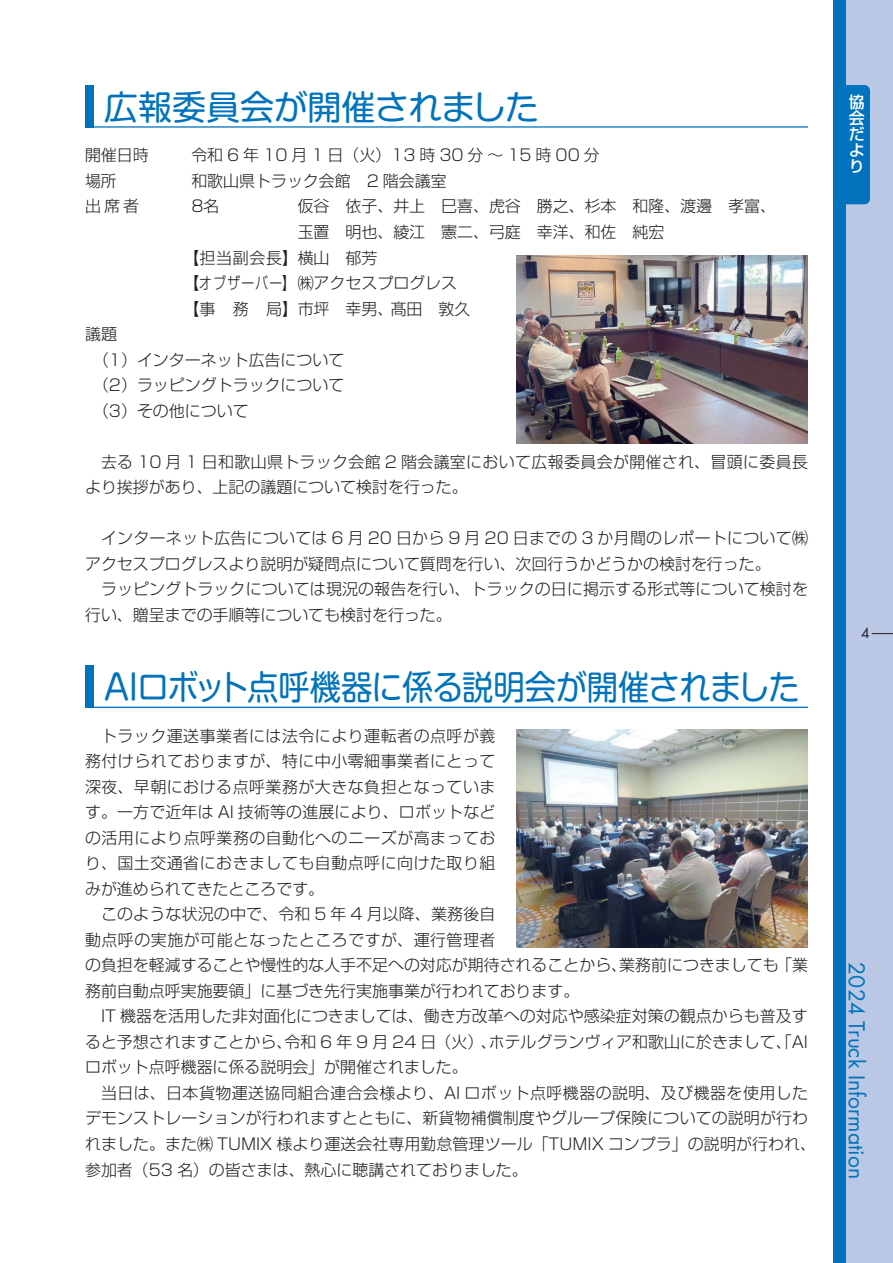
<style>
.page{position:relative;width:893px;height:1263px;background:#fff}
.page>*{position:absolute;margin:0;border:0;box-sizing:border-box;transform-origin:0 0}
.t1{font:34.05px "Shin M Go Pro";letter-spacing:-.03em;color:#0073bc;scale:.92 1}
.t2{font:34.05px "Shin M Go Pro";letter-spacing:-.01em;color:#0073bc}
.t3{font:21.3px "Futura Std";color:#0073bc}
.t4{font:300 15.9px/25.5px "Shin Go Pro";color:#231f20}
.t5{font:300 15.9px/25.5px "Shin Go Pro";letter-spacing:.02em;color:#231f20}
.t6{font:300 15.9px "Shin Go Pro";letter-spacing:.25em;color:#231f20}
.t7{font:300 15.9px "Shin Go Pro";letter-spacing:.05em;color:#231f20}
.t8{font:500 15.9px/15.9px "Shin Go Pr 5";color:#fff;text-align:justify}
.t9{font:13.8px "Futura Std";color:#231f20}
</style>
<div class="page">
<div style="left:842px;top:0;width:51px;height:1263px;background:#bac8e6"></div>
<div style="left:842px;top:85px;width:28px;height:119px;background:#0073bc;border-radius:6px"></div>
<div style="left:833px;top:0;width:13px;height:1263px;background:#0073bc"></div>
<svg style="left:872px;top:633px;width:21px;height:1px"></svg>
<div style="left:85px;top:85px;width:9px;height:43px;background:#0073bc"></div>
<hr style="left:85px;top:126px;width:723px;height:2px;background:#0073bc">
<div style="left:85px;top:665px;width:9px;height:43px;background:#0073bc"></div>
<hr style="left:85px;top:707px;width:723px;height:1px;background:#0073bc">
<img style="left:517px;top:729px;width:291px;height:219px">
<img style="left:517px;top:255px;width:291px;height:189px">
<h1 class="t2" style="left:104px;top:80px;width:436px">広報委員会が開催されました</h1>
<p class="t4" style="left:85px;top:141px;width:65px">開催日時</p>
<p class="t6" style="left:191px;top:142px;width:410px">令和6年10月1日（火）13時30分〜15時00分</p>
<p class="t4" style="left:85px;top:166px;width:33px">場所</p>
<p class="t4" style="left:191px;top:166px;width:257px">和歌山県トラック会館　2 階会議室</p>
<p class="t4" style="left:85px;top:192px;width:56px">出席者</p>
<p class="t4" style="left:191px;top:192px;width:29px">8名</p>
<p class="t4" style="left:298px;top:192px;width:480px">仮谷　依子、井上　巳喜、虎谷　勝之、杉本　和隆、渡邊　孝富、</p>
<p class="t4" style="left:298px;top:217px;width:368px">玉置　明也、綾江　憲二、弓庭　幸洋、和佐　純宏</p>
<p class="t7" style="left:183px;top:244px;width:196px">【担当副会長】横山　郁芳</p>
<p class="t4" style="left:183px;top:268px;width:275px">【オブザーバー】㈱アクセスプログレス</p>
<p class="t4" style="left:183px;top:294px;width:289px">【事 務 局】市坪　幸男、髙田　敦久</p>
<p class="t4" style="left:93px;top:319px;width:253px;text-indent:-8px">議題<br>（1）インターネット広告について（2）ラッピングトラックについて（3）その他について</p>
<p class="t5" style="left:85px;top:447px;width:724px;text-indent:16px">去る 10 月 1 日和歌山県トラック会館 2 階会議室において広報委員会が開催され、冒頭に委員長より挨拶があり、上記の議題について検討を行った。</p>
<p class="t4" style="left:85px;top:523px;width:724px;text-indent:16px">インターネット広告については 6 月 20 日から 9 月 20 日までの 3 か月間のレポートについて㈱アクセスプログレスより説明が疑問点について質問を行い、次回行うかどうかの検討を行った。</p>
<p class="t4" style="left:85px;top:574px;width:724px;text-indent:16px">ラッピングトラックについては現況の報告を行い、トラックの日に掲示する形式等について検討を行い、贈呈までの手順等についても検討を行った。</p>
<h1 class="t1" style="left:104px;top:660px;width:758px">AIロボット点呼機器に係る説明会が開催されました</h1>
<p class="t4" style="left:85px;top:721px;width:412px;text-align:justify;text-indent:16px">トラック運送事業者には法令により運転者の点呼が義務付けられておりますが、特に中小零細事業者にとって深夜、早朝における点呼業務が大きな負担となっています。一方で近年は AI 技術等の進展により、ロボットなどの活用により点呼業務の自動化へのニーズが高まっており、国土交通省におきましても自動点呼に向けた取り組みが進められてきたところです。</p>
<p class="t4" style="left:85px;top:900px;width:724px;text-indent:16px">このような状況の中で、令和 5 年 4 月以降、業務後自<br>動点呼の実施が可能となったところですが、運行管理者<br>の負担を軽減することや慢性的な人手不足への対応が期待されることから、業務前につきましても「業務前自動点呼実施要領」に基づき先行実施事業が行われております。</p>
<p class="t4" style="left:85px;top:1002px;width:724px;text-align:justify;text-indent:16px">IT 機器を活用した非対面化につきましては、働き方改革への対応や感染症対策の観点からも普及すると予想されますことから、令和 6 年 9 月 24 日（火）、ホテルグランヴィア和歌山に於きまして、「AIロボット点呼機器に係る説明会」が開催されました。</p>
<p class="t4" style="left:85px;top:1078px;width:732px;text-indent:16px">当日は、日本貨物運送協同組合連合会様より、AI ロボット点呼機器の説明、及び機器を使用したデモンストレーションが行われますとともに、新貨物補償制度やグループ保険についての説明が行われました。また㈱ TUMIX 様より運送会社専用勤怠管理ツール「TUMIX コンプラ」の説明が行われ、参加者（53 名）の皆さまは、熱心に聴講されておりました。</p>
<p class="t8" style="left:849px;top:93px;width:17px">協会だより</p>
<p class="t9" style="left:861px;top:624px;width:10px">4</p>
<h2 class="t3" style="left:870px;top:962px;width:218px;rotate:90deg">2024 Truck Information</h2>
</div>
